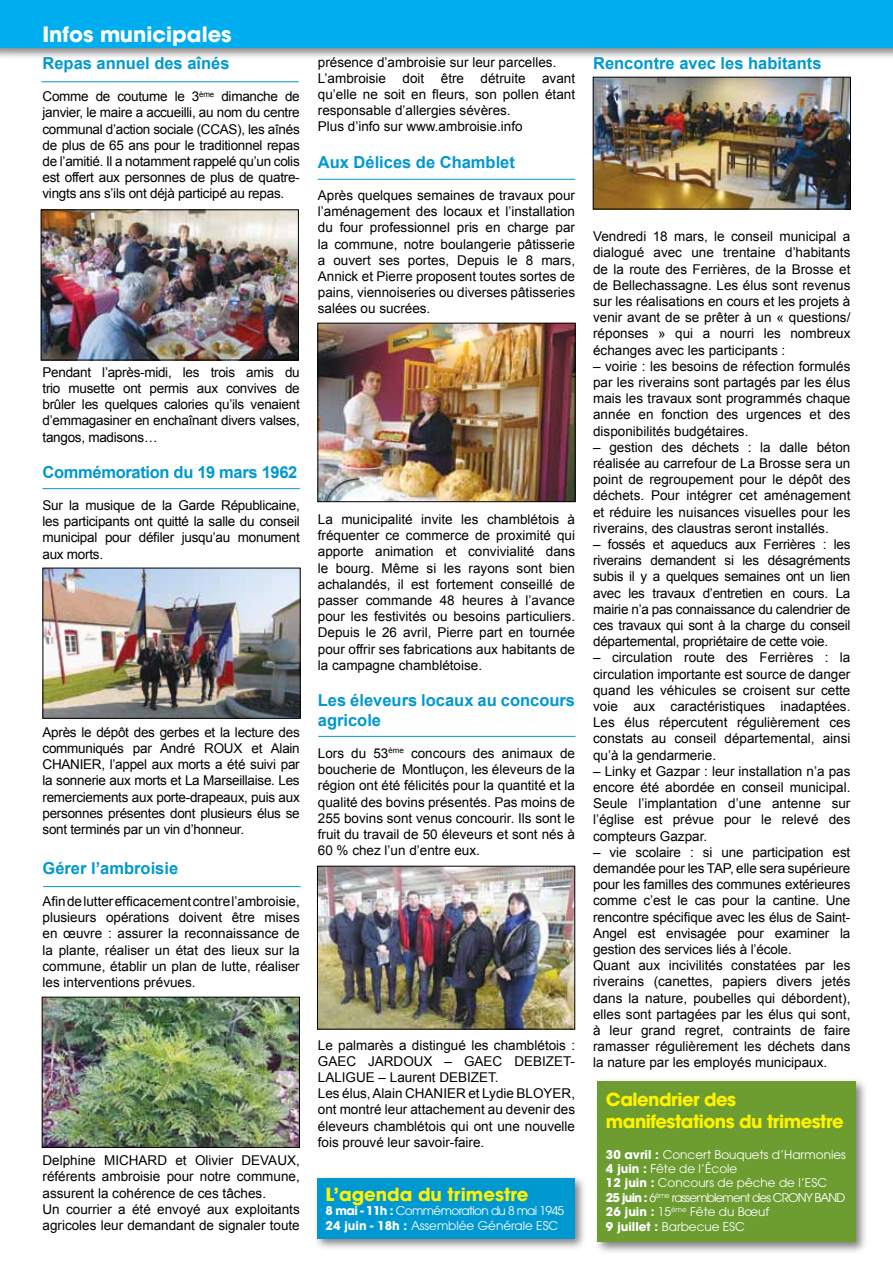
<style>
.page{position:relative;width:893px;height:1263px;background:#fff}
.page>*{position:absolute;margin:0;border:0;box-sizing:border-box;transform-origin:0 0}
.t1{font:700 21px "Avant Garde";color:#fff}
.t2{font:700 18px/21.6px "Avant Garde";letter-spacing:-.03em;color:#fff200}
.t3{font:700 18px "Avant Garde";color:#fff200}
.t4{font:700 16.5px/19.8px "Arial";color:#0098d1}
.t5{font:700 16.5px "Arial";letter-spacing:-.02em;color:#0098d1}
.t6{font:13.5px/16.2px "Arial";color:#000;text-align:justify}
.t7{font:12px/14.4px "Avant Garde";color:#fff}
.t8{font:12px/14.4px "Avant Garde";letter-spacing:-.05em;color:#fff}
.s1{font-weight:700}
</style>
<div class="page">
<div style="left:0;top:0;width:893px;height:60px;background:#000;opacity:.5"></div>
<div style="left:0;top:0;width:893px;height:47px;background:#00aeef"></div>
<hr style="left:41px;top:81px;width:258px;height:1px;background:#0098d1">
<img style="left:43px;top:211px;width:254px;height:147px">
<div style="left:41px;top:209px;width:258px;height:151px;border:1px solid #000"></div>
<img style="left:45px;top:570px;width:254px;height:147px">
<div style="left:43px;top:568px;width:258px;height:151px;border:1px solid #000"></div>
<img style="left:44px;top:999px;width:254px;height:147px">
<div style="left:42px;top:997px;width:258px;height:151px;border:1px solid #000"></div>
<img style="left:319px;top:325px;width:254px;height:175px">
<div style="left:317px;top:323px;width:258px;height:179px;border:1px solid #000"></div>
<img style="left:319px;top:868px;width:254px;height:159px">
<div style="left:317px;top:866px;width:258px;height:163px;border:1px solid #000"></div>
<div style="left:594px;top:1077px;width:274px;height:177px;background:#000;opacity:.5"></div>
<div style="left:597px;top:1081px;width:258px;height:161px;background:#6d9d31"></div>
<div style="left:313px;top:1174px;width:274px;height:77px;background:#000;opacity:.5"></div>
<div style="left:317px;top:1178px;width:257px;height:60px;background:#0098d1"></div>
<hr style="left:43px;top:488px;width:257px;height:1px;background:#0098d1">
<hr style="left:43px;top:886px;width:258px;height:1px;background:#0098d1">
<hr style="left:318px;top:179px;width:257px;height:1px;background:#0098d1">
<hr style="left:318px;top:736px;width:257px;height:1px;background:#0098d1">
<img style="left:595px;top:79px;width:254px;height:128px">
<div style="left:593px;top:77px;width:258px;height:132px;border:1px solid #000"></div>
<h1 class="t1" style="left:43px;top:20px;width:191px">Infos municipales</h1>
<p class="t4" style="left:43px;top:54px;width:189px">Repas annuel des aînés</p>
<p class="t6" style="left:43px;top:89px;width:259px">Comme de coutume le 3<sup>ème</sup> dimanche de janvier, le maire a accueilli, au nom du centre communal d’action sociale (CCAS), les aînés de plus de 65 ans pour le traditionnel repas de l’amitié. Il a notamment rappelé qu’un colis est offert aux personnes de plus de quatre&shy;vingts ans s’ils ont déjà participé au repas.</p>
<p class="t6" style="left:43px;top:364px;width:259px">Pendant l’après-midi, les trois amis du trio musette ont permis aux convives de brûler les quelques calories qu’ils venaient d’emmagasiner en enchaînant divers valses, tangos, madisons…</p>
<p class="t5" style="left:43px;top:461px;width:256px">Commémoration du 19 mars 1962</p>
<p class="t6" style="left:43px;top:497px;width:259px">Sur la musique de la Garde Républicaine, les participants ont quitté la salle du conseil municipal pour défiler jusqu’au monument aux morts.</p>
<p class="t6" style="left:43px;top:724px;width:259px">Après le dépôt des gerbes et la lecture des communiqués par André ROUX et Alain CHANIER, l’appel aux morts a été suivi par la sonnerie aux morts et La Marseillaise. Les remerciements aux porte-drapeaux, puis aux personnes présentes dont plusieurs élus se sont terminés par un vin d’honneur.</p>
<p class="t4" style="left:43px;top:858px;width:137px">Gérer l’ambroisie</p>
<p class="t6" style="left:43px;top:893px;width:259px">Afin de lutter efficacement contre l’ambroisie, plusieurs opérations doivent être mises en œuvre : assurer la reconnaissance de la plante, réaliser un état des lieux sur la commune, établir un plan de lutte, réaliser les interventions prévues.</p>
<p class="t6" style="left:43px;top:1152px;width:259px;text-align:left">Delphine MICHARD et Olivier DEVAUX, référents ambroisie pour notre commune, assurent la cohérence de ces tâches.<br>Un courrier a été envoyé aux exploitants agricoles leur demandant de signaler toute</p>
<p class="t6" style="left:318px;top:54px;width:259px;text-align:left">présence d’ambroisie sur leur parcelles.<br>L’ambroisie doit être détruite avant qu’elle ne soit en fleurs, son pollen étant responsable d’allergies sévères.<br>Plus d’info sur www.ambroisie.info</p>
<p class="t4" style="left:318px;top:152px;width:199px">Aux Délices de Chamblet</p>
<p class="t6" style="left:318px;top:187px;width:259px">Après quelques semaines de travaux pour l’aménagement des locaux et l’installation du four professionnel pris en charge par la commune, notre boulangerie pâtisserie a ouvert ses portes, Depuis le 8 mars, Annick et Pierre proposent toutes sortes de pains, viennoiseries ou diverses pâtisseries salées ou sucrées.</p>
<p class="t6" style="left:318px;top:511px;width:259px">La municipalité invite les chamblétois à fréquenter ce commerce de proximité qui apporte animation et convivialité dans le bourg. Même si les rayons sont bien achalandés, il est fortement conseillé de passer commande 48 heures à l’avance pour les festivités ou besoins particuliers.<br>Depuis le 26 avril, Pierre part en tournée pour offrir ses fabrications aux habitants de la campagne chamblétoise.</p>
<p class="t4" style="left:318px;top:690px;width:259px">Les éleveurs locaux au concours agricole</p>
<p class="t6" style="left:318px;top:745px;width:259px">Lors du 53<sup>ème</sup> concours des animaux de boucherie de Montluçon, les éleveurs de la région ont été félicités pour la quantité et la qualité des bovins présentés. Pas moins de 255 bovins sont venus concourir. Ils sont le fruit du travail de 50 éleveurs et sont nés à 60 % chez l’un d’entre eux.</p>
<p class="t6" style="left:318px;top:1037px;width:259px;text-align:left">Le palmarès a distingué les chamblétois :<br>GAEC JARDOUX – GAEC DEBIZET-LALIGUE – Laurent DEBIZET.<br>Les élus, Alain CHANIER et Lydie BLOYER, ont montré leur attachement au devenir des éleveurs chamblétois qui ont une nouvelle fois prouvé leur savoir-faire.</p>
<h2 class="t3" style="left:326px;top:1183px;width:204px">L’agenda du trimestre</h2>
<p class="t8" style="left:326px;top:1204px;width:240px"><span class="s1">8 mai - 11h :</span> Commémoration du 8 mai 1945<br><span class="s1">24 juin - 18h :</span> Assemblée Générale ESC</p>
<p class="t4" style="left:593px;top:54px;width:230px">Rencontre avec les habitants</p>
<p class="t6" style="left:593px;top:228px;width:259px;text-align:left">Vendredi 18 mars, le conseil municipal a dialogué avec une trentaine d’habitants de la route des Ferrières, de la Brosse et de Bellechassagne. Les élus sont revenus sur les réalisations en cours et les projets à venir avant de se prêter à un « questions/ réponses » qui a nourri les nombreux échanges avec les participants :<br>‒ voirie : les besoins de réfection formulés par les riverains sont partagés par les élus mais les travaux sont programmés chaque année en fonction des urgences et des disponibilités budgétaires.<br>‒ gestion des déchets : la dalle béton réalisée au carrefour de La Brosse sera un point de regroupement pour le dépôt des déchets. Pour intégrer cet aménagement et réduire les nuisances visuelles pour les riverains, des claustras seront installés.<br>‒ fossés et aqueducs aux Ferrières : les riverains demandent si les désagréments subis il y a quelques semaines ont un lien avec les travaux d’entretien en cours. La mairie n’a pas connaissance du calendrier de ces travaux qui sont à la charge du conseil départemental, propriétaire de cette voie.<br>‒ circulation route des Ferrières : la circulation importante est source de danger quand les véhicules se croisent sur cette voie aux caractéristiques inadaptées.<br>Les élus répercutent régulièrement ces constats au conseil départemental, ainsi qu’à la gendarmerie.<br>‒ Linky et Gazpar : leur installation n’a pas encore été abordée en conseil municipal.<br>Seule l’implantation d’une antenne sur l’église est prévue pour le relevé des compteurs Gazpar.<br>‒ vie scolaire : si une participation est demandée pour les TAP, elle sera supérieure pour les familles des communes extérieures comme c’est le cas pour la cantine. Une rencontre spécifique avec les élus de Saint-Angel est envisagée pour examiner la gestion des services liés à l’école.<br>Quant aux incivilités constatées par les riverains (canettes, papiers divers jetés dans la nature, poubelles qui débordent), elles sont partagées par les élus qui sont, à leur grand regret, contraints de faire ramasser régulièrement les déchets dans la nature par les employés municipaux.</p>
<h2 class="t2" style="left:606px;top:1089px;width:239px">Calendrier des manifestations du trimestre</h2>
<p class="t7" style="left:606px;top:1147px;width:241px"><span class="s1">30 avril :</span> Concert Bouquets d’Harmonies<br><span class="s1">4 juin :</span> Fête de l’École<br><span class="s1">12 juin :</span> Concours de pêche de l’ESC<br><span class="s1">25 juin :</span> 6<sup>ème</sup> rassemblement des CRONY BAND<br><span class="s1">26 juin :</span> 15<sup>ème</sup> Fête du Bœuf<br><span class="s1">9 juillet :</span> Barbecue ESC</p>
</div>
